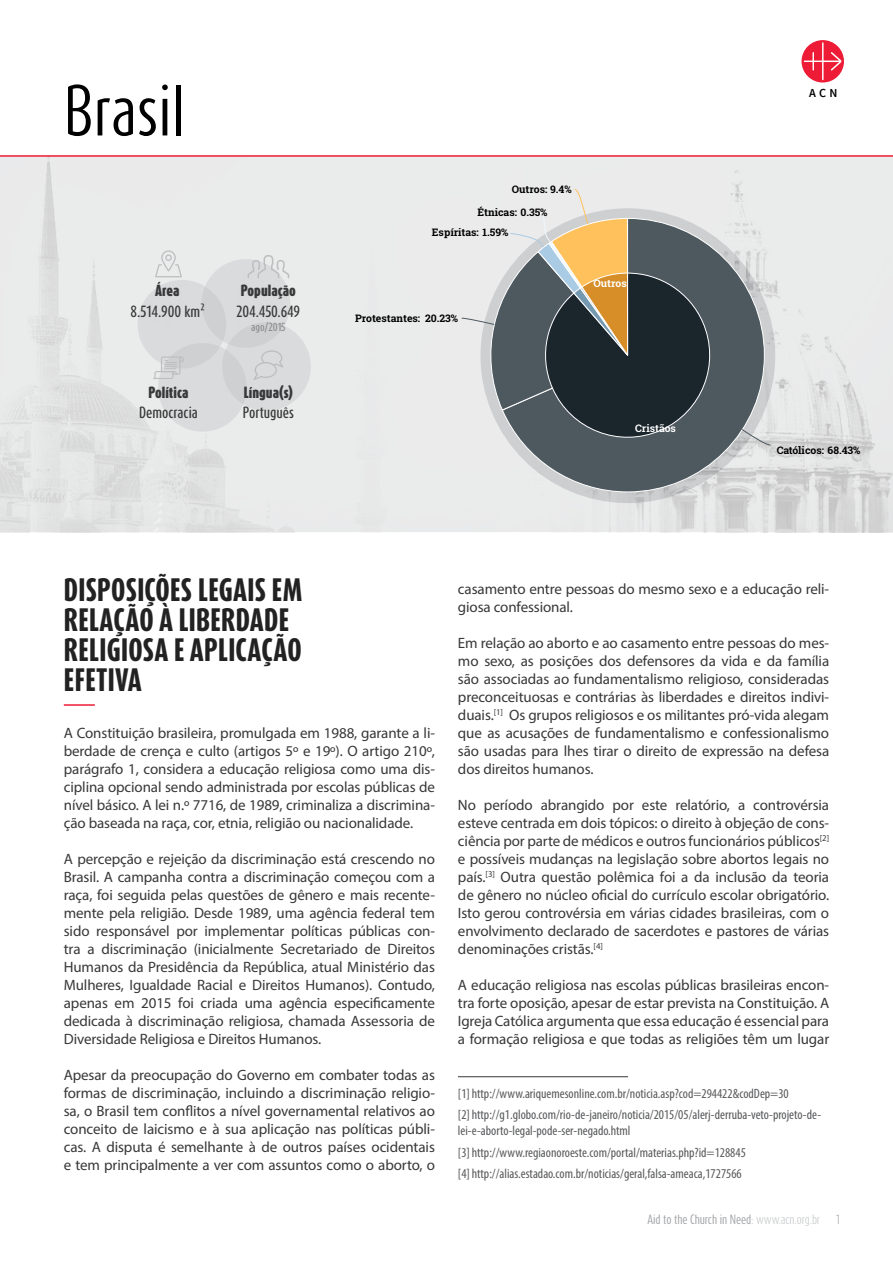
<style>
.page{position:relative;width:893px;height:1263px;background:#fff}
.page>*{position:absolute;margin:0;border:0;box-sizing:border-box;transform-origin:0 0}
.t1{font:60px "Dax Compact OT";color:#000}
.t2{font:800 27px/30px "Dax Compact OT";letter-spacing:.01em;color:#222223}
.t3{font:15px/18px "Myriad Pro";letter-spacing:-.005em;color:#383839;text-align:justify}
.t4{font:condensed 13.5px/21.3px "Myriad Pro";color:#58595b}
.t5{font:500 13.5px "Dax Compact OT";color:#383839}
.t6{font:900 13.5px "Dax Compact OT";letter-spacing:.005em;color:#383839}
.t7{font:600 12.3px "Source Sans Pro";color:#000}
.t8{font:11.25px "Dax Compact OT";letter-spacing:-.01em;color:#9fa1a4}
.t9{font:300 11.25px "Dax Compact OT";color:#9fa1a4}
.t10{font:700 10.5px "Roboto Slab";color:#000}
.t11{font:700 10.5px "Roboto Slab";color:#fff}
.t12{font:500 9.75px "Dax Compact OT";color:#8b8d90}
.s1{font-weight:300;color:#bcbec0}
</style>
<div class="page">
<img style="left:0;top:157px;width:893px;height:375px">
<hr style="left:0;top:155px;width:893px;height:2px;background:#ed1b35">
<svg style="left:132px;top:250px;width:184px;height:187px;background:#dddfdf"></svg>
<svg style="left:801px;top:40px;width:43px;height:43px"></svg>
<svg style="left:804px;top:42px;width:37px;height:38px"></svg>
<svg style="left:501px;top:461px;width:264px;height:31px;background:#9da2a5"></svg>
<svg style="left:461px;top:188px;width:311px;height:273px;background:#848785"></svg>
<hr style="left:64px;top:704px;width:31px;height:2px;background:#ed1b35">
<hr style="left:458px;top:1076px;width:170px;height:1px;background:#58595b">
<h1 class="t1" style="left:64px;top:71px;width:122px">Brasil</h1>
<p class="t6" style="left:155px;top:281px;width:26px">Área</p>
<p class="t5" style="left:130px;top:302px;width:76px">8.514.900 km²</p>
<p class="t6" style="left:241px;top:281px;width:57px">População</p>
<p class="t5" style="left:237px;top:302px;width:65px">204.450.649</p>
<p class="t12" style="left:251px;top:320px;width:36px">ago/2015</p>
<p class="t6" style="left:148px;top:383px;width:41px">Política</p>
<p class="t6" style="left:244px;top:383px;width:51px">Língua(s)</p>
<p class="t5" style="left:139px;top:403px;width:60px">Democracia</p>
<p class="t5" style="left:243px;top:403px;width:53px">Português</p>
<p class="t10" style="left:512px;top:182px;width:62px">Outros: 9.4%</p>
<p class="t10" style="left:478px;top:205px;width:71px">Étnicas: 0.35%</p>
<p class="t10" style="left:432px;top:225px;width:78px">Espíritas: 1.59%</p>
<p class="t10" style="left:355px;top:311px;width:105px">Protestantes: 20.23%</p>
<p class="t11" style="left:593px;top:276px;width:35px">Outros</p>
<p class="t11" style="left:635px;top:421px;width:42px">Cristãos</p>
<p class="t7" style="left:809px;top:85px;width:30px">ACN</p>
<p class="t10" style="left:777px;top:443px;width:85px">Católicos: 68.43%</p>
<h2 class="t2" style="left:64px;top:575px;width:240px">DISPOSIÇÕES LEGAIS EM<br>RELAÇÃO À LIBERDADE<br>RELIGIOSA E APLICAÇÃO<br>EFETIVA</h2>
<p class="t3" style="left:64px;top:724px;width:373px">A Constituição brasileira, promulgada em 1988, garante a li&shy;berdade de crença e culto (artigos 5º e 19º). O artigo 210º, parágrafo 1, considera a educação religiosa como uma dis&shy;ciplina opcional sendo administrada por escolas públicas de nível básico. A lei n.º 7716, de 1989, criminaliza a discrimina&shy;ção baseada na raça, cor, etnia, religião ou nacionalidade.</p>
<p class="t3" style="left:64px;top:850px;width:373px">A percepção e rejeição da discriminação está crescendo no Brasil. A campanha contra a discriminação começou com a raça, foi seguida pelas questões de gênero e mais recente&shy;mente pela religião. Desde 1989, uma agência federal tem sido responsável por implementar políticas públicas con&shy;tra a discriminação (inicialmente Secretariado de Direitos Humanos da Presidência da República, atual Ministério das Mulheres, Igualdade Racial e Direitos Humanos). Contudo, apenas em 2015 foi criada uma agência especificamente dedicada à discriminação religiosa, chamada Assessoria de Diversidade Religiosa e Direitos Humanos.</p>
<p class="t3" style="left:64px;top:1066px;width:373px">Apesar da preocupação do Governo em combater todas as formas de discriminação, incluindo a discriminação religio&shy;sa, o Brasil tem conflitos a nível governamental relativos ao conceito de laicismo e à sua aplicação nas políticas públi&shy;cas. A disputa é semelhante à de outros países ocidentais e tem principalmente a ver com assuntos como o aborto, o</p>
<p class="t3" style="left:458px;top:580px;width:373px">casamento entre pessoas do mesmo sexo e a educação reli&shy;giosa confessional.</p>
<p class="t3" style="left:458px;top:634px;width:373px">Em relação ao aborto e ao casamento entre pessoas do mes&shy;mo sexo, as posições dos defensores da vida e da família são associadas ao fundamentalismo religioso, consideradas preconceituosas e contrárias às liberdades e direitos indivi&shy;duais.<sup>[1]</sup> Os grupos religiosos e os militantes pró-vida alegam que as acusações de fundamentalismo e confessionalismo são usadas para lhes tirar o direito de expressão na defesa dos direitos humanos.</p>
<p class="t3" style="left:458px;top:796px;width:373px">No período abrangido por este relatório, a controvérsia esteve centrada em dois tópicos: o direito à objeção de cons&shy;ciência por parte de médicos e outros funcionários públicos<sup>[2] </sup>e possíveis mudanças na legislação sobre abortos legais no país.<sup>[3]</sup> Outra questão polêmica foi a da inclusão da teoria de gênero no núcleo oficial do currículo escolar obrigatório.<br>Isto gerou controvérsia em várias cidades brasileiras, com o envolvimento declarado de sacerdotes e pastores de várias denominações cristãs.<sup>[4]</sup></p>
<p class="t3" style="left:458px;top:976px;width:373px">A educação religiosa nas escolas públicas brasileiras encon&shy;tra forte oposição, apesar de estar prevista na Constituição. A Igreja Católica argumenta que essa educação é essencial para a formação religiosa e que todas as religiões têm um lugar</p>
<p class="t4" style="left:458px;top:1083px;width:365px">[1] http://www.ariquemesonline.com.br/noticia.asp?cod=294422&amp;codDep=30<br>[2] http://g1.globo.com/rio-de-janeiro/noticia/2015/05/alerj-derruba-veto-projeto-de-</p>
<p class="t4" style="left:458px;top:1120px;width:289px">lei-e-aborto-legal-pode-ser-negado.html<br>[3] http://www.regiaonoroeste.com/portal/materias.php?id=128845 [4] http://alias.estadao.com.br/noticias/geral,falsa-ameaca,1727566</p>
<p class="t8" style="left:648px;top:1212px;width:174px">Aid to the Church in Need<span class="s1">: www.acn.org.br</span></p>
<p class="t9" style="left:836px;top:1212px;width:6px">1</p>
</div>
